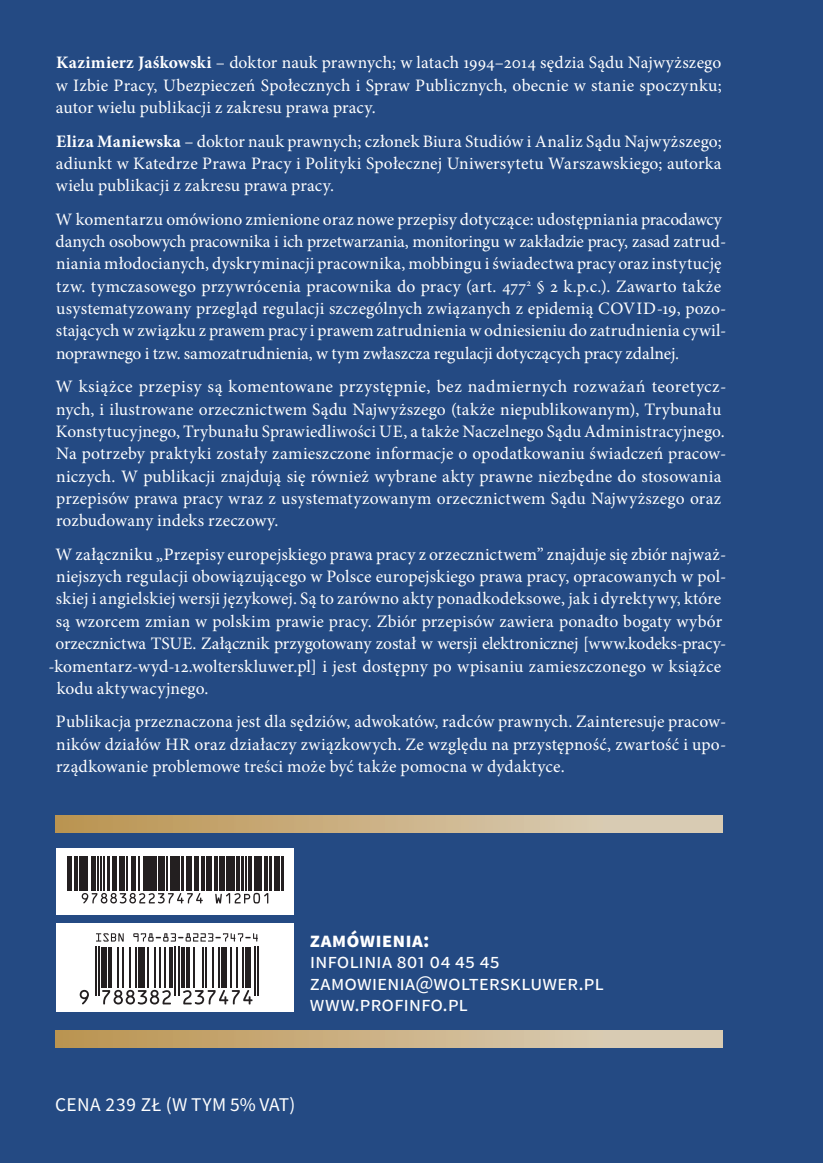
<style>
.page{position:relative;width:823px;height:1163px;background:#fff}
.page>*{position:absolute;margin:0;border:0;box-sizing:border-box;transform-origin:0 0}
.t1{font:21.4px/21.4px "Source Sans Pro";letter-spacing:-.005em;color:#fff}
.t2{font:700 21.4px "Source Sans Pro";letter-spacing:.005em;color:#fff}
.t3{font:19.4px "Source Sans Pro";letter-spacing:.015em;color:#fff}
.t4{font:17.4px/22.4px "Minion Pro";letter-spacing:.01em;color:#fff;text-align:justify}
.t5{font:17.4px "Minion Pro";letter-spacing:-.01em;color:#fff}
.s1{font-weight:700}
</style>
<div class="page">
<div style="left:0;top:0;width:822px;height:1162px;background:#244a83"></div>
<div style="left:56px;top:923px;width:237px;height:88px;background:#fff"></div>
<svg style="left:96px;top:933px;width:28px;height:8px"></svg>
<svg style="left:133px;top:933px;width:125px;height:8px"></svg>
<svg style="left:80px;top:989px;width:9px;height:15px"></svg>
<hr style="left:95px;top:946px;width:2px;height:50px;background:#231f20">
<hr style="left:98px;top:946px;width:2px;height:50px;background:#231f20">
<div style="left:102px;top:946px;width:5px;height:41px;background:#231f20"></div>
<hr style="left:108px;top:946px;width:4px;height:41px;background:#231f20">
<hr style="left:117px;top:946px;width:2px;height:41px;background:#231f20">
<hr style="left:123px;top:946px;width:1px;height:41px;background:#231f20">
<hr style="left:129px;top:946px;width:2px;height:41px;background:#231f20">
<hr style="left:135px;top:946px;width:1px;height:41px;background:#231f20">
<div style="left:138px;top:946px;width:7px;height:41px;background:#231f20"></div>
<hr style="left:147px;top:946px;width:1px;height:41px;background:#231f20">
<hr style="left:154px;top:946px;width:1px;height:41px;background:#231f20">
<hr style="left:159px;top:946px;width:1px;height:41px;background:#231f20">
<svg style="left:102px;top:989px;width:69px;height:15px"></svg>
<hr style="left:164px;top:946px;width:2px;height:41px;background:#231f20">
<hr style="left:169px;top:946px;width:3px;height:41px;background:#231f20">
<hr style="left:174px;top:946px;width:2px;height:50px;background:#231f20">
<hr style="left:178px;top:946px;width:1px;height:50px;background:#231f20">
<hr style="left:181px;top:946px;width:4px;height:41px;background:#231f20">
<hr style="left:186px;top:946px;width:4px;height:41px;background:#231f20">
<hr style="left:193px;top:946px;width:2px;height:41px;background:#231f20">
<hr style="left:202px;top:946px;width:2px;height:41px;background:#231f20">
<hr style="left:205px;top:946px;width:2px;height:41px;background:#231f20">
<hr style="left:212px;top:946px;width:2px;height:41px;background:#231f20">
<hr style="left:217px;top:946px;width:2px;height:41px;background:#231f20">
<div style="left:221px;top:946px;width:5px;height:41px;background:#231f20"></div>
<hr style="left:229px;top:946px;width:2px;height:41px;background:#231f20">
<hr style="left:236px;top:946px;width:2px;height:41px;background:#231f20">
<svg style="left:183px;top:990px;width:69px;height:14px"></svg>
<hr style="left:242px;top:946px;width:1px;height:41px;background:#231f20">
<div style="left:245px;top:946px;width:5px;height:41px;background:#231f20"></div>
<hr style="left:254px;top:946px;width:1px;height:50px;background:#231f20">
<hr style="left:257px;top:946px;width:2px;height:50px;background:#231f20">
<svg style="left:56px;top:848px;width:237px;height:66px;background:#d7d6d6"></svg>
<hr style="left:67px;top:855px;width:3px;height:35px;background:#231f20">
<hr style="left:71px;top:855px;width:1px;height:35px;background:#231f20">
<hr style="left:74px;top:855px;width:3px;height:35px;background:#231f20">
<div style="left:79px;top:855px;width:5px;height:35px;background:#231f20"></div>
<hr style="left:85px;top:855px;width:1px;height:35px;background:#231f20">
<hr style="left:87px;top:855px;width:1px;height:35px;background:#231f20">
<hr style="left:91px;top:855px;width:4px;height:35px;background:#231f20">
<hr style="left:98px;top:855px;width:1px;height:35px;background:#231f20">
<hr style="left:101px;top:855px;width:1px;height:35px;background:#231f20">
<hr style="left:103px;top:855px;width:1px;height:35px;background:#231f20">
<hr style="left:107px;top:855px;width:2px;height:35px;background:#231f20">
<hr style="left:113px;top:855px;width:1px;height:35px;background:#231f20">
<hr style="left:115px;top:855px;width:2px;height:35px;background:#231f20">
<hr style="left:119px;top:855px;width:3px;height:35px;background:#231f20">
<hr style="left:123px;top:855px;width:1px;height:35px;background:#231f20">
<hr style="left:127px;top:855px;width:1px;height:35px;background:#231f20">
<hr style="left:131px;top:855px;width:2px;height:35px;background:#231f20">
<hr style="left:134px;top:855px;width:1px;height:35px;background:#231f20">
<hr style="left:138px;top:855px;width:2px;height:35px;background:#231f20">
<hr style="left:143px;top:855px;width:3px;height:35px;background:#231f20">
<hr style="left:147px;top:855px;width:2px;height:35px;background:#231f20">
<hr style="left:150px;top:855px;width:1px;height:35px;background:#231f20">
<div style="left:152px;top:855px;width:5px;height:35px;background:#231f20"></div>
<hr style="left:158px;top:855px;width:3px;height:35px;background:#231f20">
<hr style="left:162px;top:855px;width:2px;height:35px;background:#231f20">
<hr style="left:166px;top:855px;width:2px;height:35px;background:#231f20">
<hr style="left:170px;top:855px;width:3px;height:35px;background:#231f20">
<hr style="left:174px;top:855px;width:2px;height:35px;background:#231f20">
<hr style="left:177px;top:855px;width:2px;height:35px;background:#231f20">
<hr style="left:182px;top:855px;width:2px;height:35px;background:#231f20">
<hr style="left:186px;top:855px;width:3px;height:35px;background:#231f20">
<hr style="left:190px;top:855px;width:1px;height:35px;background:#231f20">
<hr style="left:194px;top:855px;width:3px;height:35px;background:#231f20">
<hr style="left:198px;top:855px;width:1px;height:35px;background:#231f20">
<hr style="left:201px;top:855px;width:3px;height:35px;background:#231f20">
<hr style="left:206px;top:855px;width:2px;height:35px;background:#231f20">
<hr style="left:210px;top:855px;width:2px;height:35px;background:#231f20">
<hr style="left:214px;top:855px;width:3px;height:35px;background:#231f20">
<hr style="left:219px;top:855px;width:1px;height:35px;background:#231f20">
<hr style="left:221px;top:855px;width:4px;height:35px;background:#231f20">
<hr style="left:226px;top:855px;width:3px;height:35px;background:#231f20">
<hr style="left:230px;top:855px;width:2px;height:35px;background:#231f20">
<hr style="left:233px;top:855px;width:1px;height:35px;background:#231f20">
<hr style="left:236px;top:855px;width:4px;height:35px;background:#231f20">
<hr style="left:241px;top:855px;width:2px;height:35px;background:#231f20">
<hr style="left:245px;top:855px;width:1px;height:35px;background:#231f20">
<hr style="left:248px;top:855px;width:4px;height:35px;background:#231f20">
<hr style="left:254px;top:855px;width:2px;height:35px;background:#231f20">
<hr style="left:257px;top:855px;width:2px;height:35px;background:#231f20">
<hr style="left:260px;top:855px;width:1px;height:35px;background:#231f20">
<hr style="left:264px;top:855px;width:4px;height:35px;background:#231f20">
<hr style="left:269px;top:855px;width:2px;height:35px;background:#231f20">
<hr style="left:274px;top:855px;width:3px;height:35px;background:#231f20">
<hr style="left:279px;top:855px;width:1px;height:35px;background:#231f20">
<hr style="left:281px;top:855px;width:2px;height:35px;background:#231f20">
<svg style="left:82px;top:892px;width:121px;height:11px"></svg>
<svg style="left:215px;top:892px;width:53px;height:11px"></svg>
<div style="left:55px;top:1030px;width:667px;height:17px;background:linear-gradient(to right,#bb9451,#ddd3c0)"></div>
<div style="left:55px;top:815px;width:667px;height:17px;background:linear-gradient(to right,#bb9451,#ddd3c0)"></div>
<p class="t4" style="left:56px;top:52px;width:667px"><span class="s1">Kazimierz Jaśkowski</span> – doktor nauk prawnych; w latach 1994–2014 sędzia Sądu Najwyższego w Izbie Pracy, Ubezpieczeń Społecznych i Spraw Publicznych, obecnie w stanie spoczynku; autor wielu publikacji z zakresu prawa pracy.</p>
<p class="t4" style="left:56px;top:130px;width:667px"><span class="s1">Eliza Maniewska</span> – doktor nauk prawnych; członek Biura Studiów i Analiz Sądu Najwyższego; adiunkt w Katedrze Prawa Pracy i Polityki Społecznej Uniwersytetu Warszawskiego; autorka wielu publikacji z zakresu prawa pracy.</p>
<p class="t4" style="left:55px;top:208px;width:672px;text-align:left">W komentarzu omówiono zmienione oraz nowe przepisy dotyczące: udostępniania pracodawcy danych osobowych pracownika i ich przetwarzania, monitoringu w zakładzie pracy, zasad zatrud&shy;niania młodocianych, dyskryminacji pracownika, mobbingu i świadectwa pracy oraz instytucję tzw. tymczasowego przywrócenia pracownika do pracy (art. 477<sup>2</sup> § 2 k.p.c.). Zawarto także usystematyzowany przegląd regulacji szczególnych związanych z epidemią COVID-19, pozo&shy;stających w związku z prawem pracy i prawem zatrudnienia w odniesieniu do zatrudnienia cywil&shy;noprawnego i tzw. samozatrudnienia, w tym zwłaszcza regulacji dotyczących pracy zdalnej.</p>
<p class="t4" style="left:55px;top:375px;width:672px;text-align:left">W książce przepisy są komentowane przystępnie, bez nadmiernych rozważań teoretycz&shy;nych, i ilustrowane orzecznictwem Sądu Najwyższego (także niepublikowanym), Trybunału Konstytucyjnego, Trybunału Sprawiedliwości UE, a także Naczelnego Sądu Administracyjnego.<br>Na potrzeby praktyki zostały zamieszczone informacje o opodatkowaniu świadczeń pracow&shy;niczych. W publikacji znajdują się również wybrane akty prawne niezbędne do stosowania przepisów prawa pracy wraz z usystematyzowanym orzecznictwem Sądu Najwyższego oraz rozbudowany indeks rzeczowy.</p>
<p class="t4" style="left:55px;top:543px;width:672px">W załączniku „Przepisy europejskiego prawa pracy z orzecznictwem” znajduje się zbiór najważ-</p>
<p class="t4" style="left:56px;top:565px;width:671px">niejszych regulacji obowiązującego w Polsce europejskiego prawa pracy, opracowanych w pol-</p>
<p class="t4" style="left:56px;top:587px;width:666px">skiej i angielskiej wersji językowej. Są to zarówno akty ponadkodeksowe, jak i dyrektywy, które</p>
<p class="t4" style="left:56px;top:610px;width:667px">są wzorcem zmian w polskim prawie pracy. Zbiór przepisów zawiera ponadto bogaty wybór</p>
<p class="t5" style="left:56px;top:632px;width:671px">orzecznictwa TSUE. Załącznik przygotowany został w wersji elektronicznej [www.kodeks-pracy-</p>
<p class="t4" style="left:49px;top:654px;width:673px">-komentarz-wyd-12.wolterskluwer.pl] i jest dostępny po wpisaniu zamieszczonego w książce</p>
<p class="t4" style="left:57px;top:677px;width:153px">kodu aktywacyjnego.</p>
<p class="t4" style="left:56px;top:710px;width:671px">Publikacja przeznaczona jest dla sędziów, adwokatów, radców prawnych. Zainteresuje pracow&shy;ników działów HR oraz działaczy związkowych. Ze względu na przystępność, zwartość i upo&shy;rządkowanie problemowe treści może być także pomocna w dydaktyce.</p>
<p class="t2" style="left:309px;top:925px;width:121px">zamówienia:</p>
<p class="t1" style="left:309px;top:950px;width:295px">infolinia 801 04 45 45 zamowienia@wolterskluwer.pl www.profinfo.pl</p>
<p class="t3" style="left:55px;top:1092px;width:242px">CENA 239 ZŁ (W TYM 5% VAT)</p>
</div>
